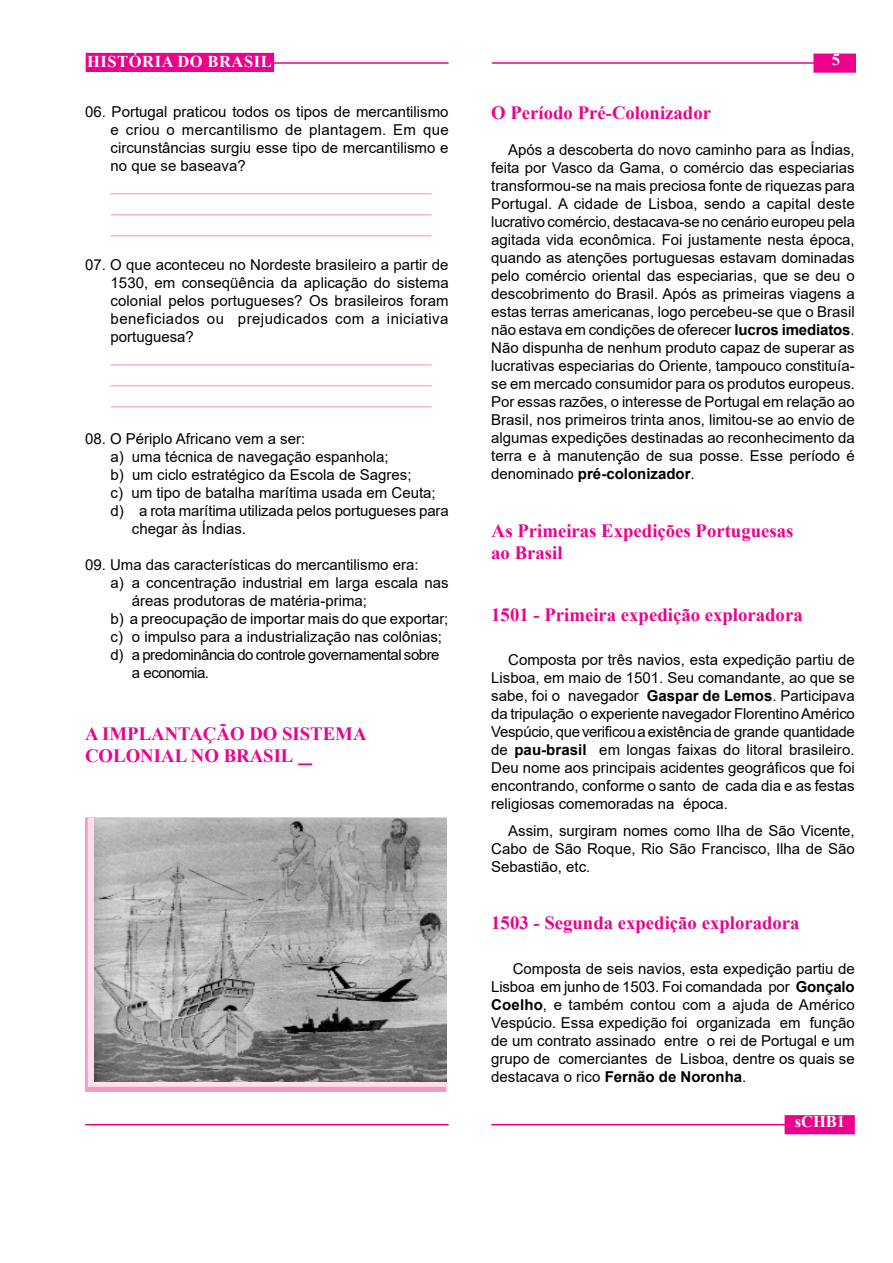
<style>
.page{position:relative;width:893px;height:1263px;background:#fff}
.page>*{position:absolute;margin:0;border:0;box-sizing:border-box;transform-origin:0 0}
.t1{font:700 18.75px/22.5px "Times New Roman";color:#ec008c}
.t2{font:700 16.5px "Times New Roman";letter-spacing:.035em;color:#fff}
.t3{font:15px/18px "Arial";color:#000;text-align:justify}
.t4{font:15px "Arial";letter-spacing:-.03em;color:#000}
.s1{font-weight:700}
</style>
<div class="page">
<hr style="left:177px;top:62px;width:272px;height:2px;background:#ec008c">
<hr style="left:492px;top:62px;width:322px;height:2px;background:#ec008c">
<div style="left:813px;top:54px;width:43px;height:19px;background:#ec008c;border:2px solid #ec008c"></div>
<hr style="left:491px;top:1124px;width:364px;height:1px;background:#ec008c">
<hr style="left:85px;top:1124px;width:364px;height:1px;background:#ec008c">
<div style="left:785px;top:1115px;width:70px;height:19px;background:#ec008c;border:2px solid #ec008c"></div>
<div style="left:86px;top:53px;width:188px;height:19px;background:#ec008c"></div>
<hr style="left:111px;top:193px;width:320px;height:1px;background:#f49ac2">
<hr style="left:111px;top:214px;width:320px;height:1px;background:#f49ac2">
<hr style="left:111px;top:235px;width:320px;height:1px;background:#f49ac2">
<hr style="left:111px;top:364px;width:320px;height:1px;background:#f49ac2">
<hr style="left:111px;top:385px;width:320px;height:1px;background:#f49ac2">
<hr style="left:111px;top:406px;width:320px;height:1px;background:#f49ac2">
<svg style="left:298px;top:763px;width:14px;height:2px"></svg>
<div style="left:85px;top:817px;width:362px;height:275px;background:#f49ac2;border:2px solid #f49ac2"></div>
<svg style="left:88px;top:818px;width:359px;height:269px;fill:#fcdfeb"></svg>
<img style="left:95px;top:818px;width:352px;height:263px">
<p class="t2" style="left:87px;top:50px;width:186px">HISTÓRIA DO BRASIL</p>
<p class="t3" style="left:111px;top:103px;width:340px;text-indent:-25px">06. Portugal praticou todos os tipos de mercantilismo e criou o mercantilismo de plantagem. Em que circunstâncias surgiu esse tipo de mercantilismo e no que se baseava?</p>
<p class="t3" style="left:111px;top:256px;width:340px;text-indent:-25px">07. O que aconteceu no Nordeste brasileiro a partir de 1530, em conseqüência da aplicação do sistema colonial pelos portugueses? Os brasileiros foram beneficiados ou prejudicados com a iniciativa portuguesa?</p>
<p class="t3" style="left:85px;top:430px;width:222px">08. O Périplo Africano vem a ser:</p>
<p class="t3" style="left:111px;top:448px;width:280px">a) uma técnica de navegação espanhola;</p>
<p class="t3" style="left:111px;top:466px;width:302px">b) um ciclo estratégico da Escola de Sagres;</p>
<p class="t3" style="left:111px;top:484px;width:327px">c) um tipo de batalha marítima usada em Ceuta;</p>
<p class="t3" style="left:111px;top:502px;width:340px">d) a rota marítima utilizada pelos portugueses para</p>
<p class="t3" style="left:132px;top:520px;width:116px">chegar às Índias.</p>
<p class="t3" style="left:85px;top:556px;width:335px">09. Uma das características do mercantilismo era:</p>
<p class="t3" style="left:111px;top:574px;width:339px">a) a concentração industrial em larga escala nas</p>
<p class="t3" style="left:132px;top:592px;width:237px">áreas produtoras de matéria-prima;</p>
<p class="t3" style="left:111px;top:610px;width:339px">b) a preocupação de importar mais do que exportar;</p>
<p class="t3" style="left:111px;top:628px;width:333px">c) o impulso para a industrialização nas colônias;</p>
<p class="t4" style="left:111px;top:645px;width:331px">d) a predominância do controle governamental sobre</p>
<p class="t4" style="left:132px;top:663px;width:79px">a economia.</p>
<p class="t1" style="left:85px;top:722px;width:283px">A IMPLANTAÇÃO DO SISTEMA<br>COLONIAL NO BRASIL</p>
<p class="t2" style="left:832px;top:48px;width:10px">5</p>
<p class="t1" style="left:491px;top:101px;width:221px">O Período Pré-Colonizador</p>
<p class="t3" style="left:491px;top:141px;width:365px;text-indent:17px">Após a descoberta do novo caminho para as Índias, feita por Vasco da Gama, o comércio das especiarias transformou-se na mais preciosa fonte de riquezas para Portugal. A cidade de Lisboa, sendo a capital deste lucrativo comércio, destacava-se no cenário europeu pela agitada vida econômica. Foi justamente nesta época, quando as atenções portuguesas estavam dominadas pelo comércio oriental das especiarias, que se deu o descobrimento do Brasil. Após as primeiras viagens a estas terras americanas, logo percebeu-se que o Brasil não estava em condições de oferecer <span class="s1">lucros imediatos</span>.<br>Não dispunha de nenhum produto capaz de superar as lucrativas especiarias do Oriente, tampouco constituía&shy;se em mercado consumidor para os produtos europeus.<br>Por essas razões, o interesse de Portugal em relação ao Brasil, nos primeiros trinta anos, limitou-se ao envio de algumas expedições destinadas ao reconhecimento da terra e à manutenção de sua posse. Esse período é denominado <span class="s1">pré-colonizador</span>.</p>
<p class="t1" style="left:491px;top:518px;width:304px">As Primeiras Expedições Portuguesas ao Brasil</p>
<p class="t1" style="left:491px;top:603px;width:313px">1501 - Primeira expedição exploradora</p>
<p class="t3" style="left:491px;top:651px;width:365px;text-indent:17px">Composta por três navios, esta expedição partiu de Lisboa, em maio de 1501. Seu comandante, ao que se sabe, foi o navegador <span class="s1">Gaspar de Lemos</span>. Participava da tripulação o experiente navegador Florentino Américo Vespúcio, que verificou a existência de grande quantidade de <span class="s1">pau-brasil</span> em longas faixas do litoral brasileiro.<br>Deu nome aos principais acidentes geográficos que foi encontrando, conforme o santo de cada dia e as festas religiosas comemoradas na época.</p>
<p class="t3" style="left:491px;top:821px;width:365px;text-indent:17px">Assim, surgiram nomes como Ilha de São Vicente, Cabo de São Roque, Rio São Francisco, Ilha de São Sebastião, etc.</p>
<p class="t1" style="left:491px;top:911px;width:310px">1503 - Segunda expedição exploradora</p>
<p class="t3" style="left:491px;top:959px;width:365px;text-indent:22px">Composta de seis navios, esta expedição partiu de Lisboa em junho de 1503. Foi comandada por <span class="s1">Gonçalo Coelho</span>, e também contou com a ajuda de Américo Vespúcio. Essa expedição foi organizada em função de um contrato assinado entre o rei de Portugal e um grupo de comerciantes de Lisboa, dentre os quais se destacava o rico <span class="s1">Fernão de Noronha</span>.</p>
<p class="t2" style="left:795px;top:1110px;width:52px">sCHB1</p>
</div>
